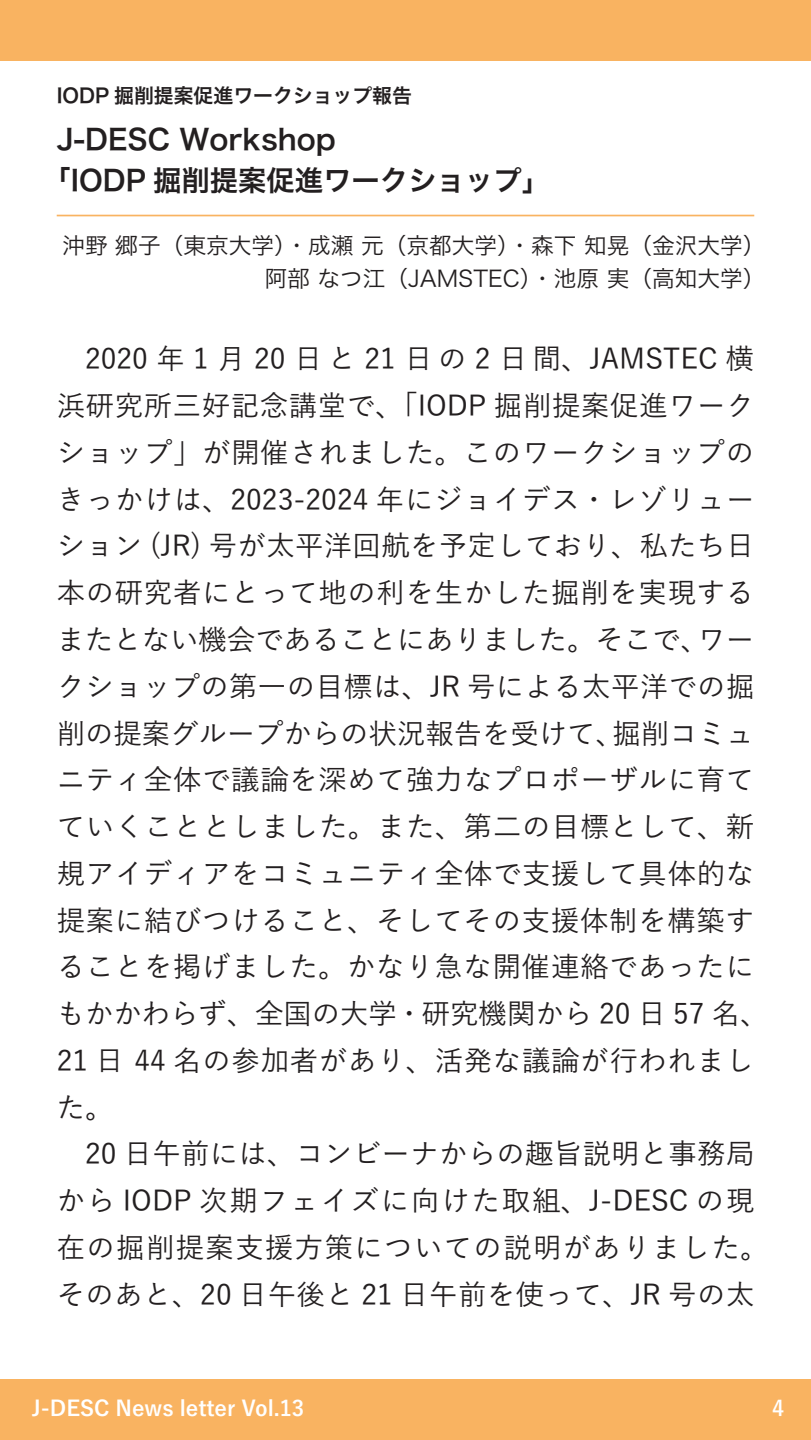
<style>
.page{position:relative;width:811px;height:1440px;background:#fff}
.page>*{position:absolute;margin:0;border:0;box-sizing:border-box;transform-origin:0 0}
.t1{font:500 28.4px/46.8px "Yu Go";letter-spacing:.025em;color:#231f20}
.t2{font:28.4px/41.2px "Hira Kaku Pro W6";color:#231f20}
.t3{font:22.6px/32.6px "Hira Kaku Pro W3";color:#231f20;text-align:right}
.t4{font:700 21.2px "Yu Go";color:#fff}
.t5{font:19.8px "Hira Kaku Pro W6";color:#231f20}
</style>
<div class="page">
<div style="left:0;top:0;width:811px;height:60px;background:#f9b361"></div>
<div style="left:0;top:1380px;width:811px;height:60px;background:#f9b361"></div>
<hr style="left:57px;top:215px;width:697px;height:1px;background:#f7931d">
<p class="t5" style="left:57px;top:78px;width:357px">IODP 掘削提案促進ワークショップ報告</p>
<p class="t2" style="left:43px;top:117px;width:509px;text-indent:14px">J-DESC Workshop<br>「IODP 掘削提案促進ワークショップ」</p>
<p class="t3" style="left:62px;top:228px;width:704px">沖野 郷子（東京大学）・成瀬 元（京都大学）・森下 知晃（金沢大学）阿部 なつ江（JAMSTEC）・池原 実（高知大学）</p>
<p class="t1" style="left:57px;top:332px;width:713px">　2020 年 1 月 20 日と 21 日の 2 日間、JAMSTEC 横浜研究所三好記念講堂で、「IODP 掘削提案促進ワークショップ」が開催されました。このワークショップのきっかけは、2023-2024 年にジョイデス・レゾリューション (JR) 号が太平洋回航を予定しており、私たち日本の研究者にとって地の利を生かした掘削を実現するまたとない機会であることにありました。そこで、ワークショップの第一の目標は、JR 号による太平洋での掘削の提案グループからの状況報告を受けて、掘削コミュニティ全体で議論を深めて強力なプロポーザルに育てていくこととしました。また、第二の目標として、新規アイディアをコミュニティ全体で支援して具体的な提案に結びつけること、そしてその支援体制を構築することを掲げました。かなり急な開催連絡であったにもかかわらず、全国の大学・研究機関から 20 日 57 名、<br>21 日 44 名の参加者があり、活発な議論が行われました。<br>　20 日午前には、コンビーナからの趣旨説明と事務局から IODP 次期フェイズに向けた取組、J-DESC の現在の掘削提案支援方策についての説明がありました。そのあと、20 日午後と 21 日午前を使って、JR 号の太</p>
<p class="t4" style="left:32px;top:1397px;width:274px">J-DESC News letter Vol.13</p>
<p class="t4" style="left:772px;top:1396px;width:14px">4</p>
</div>
